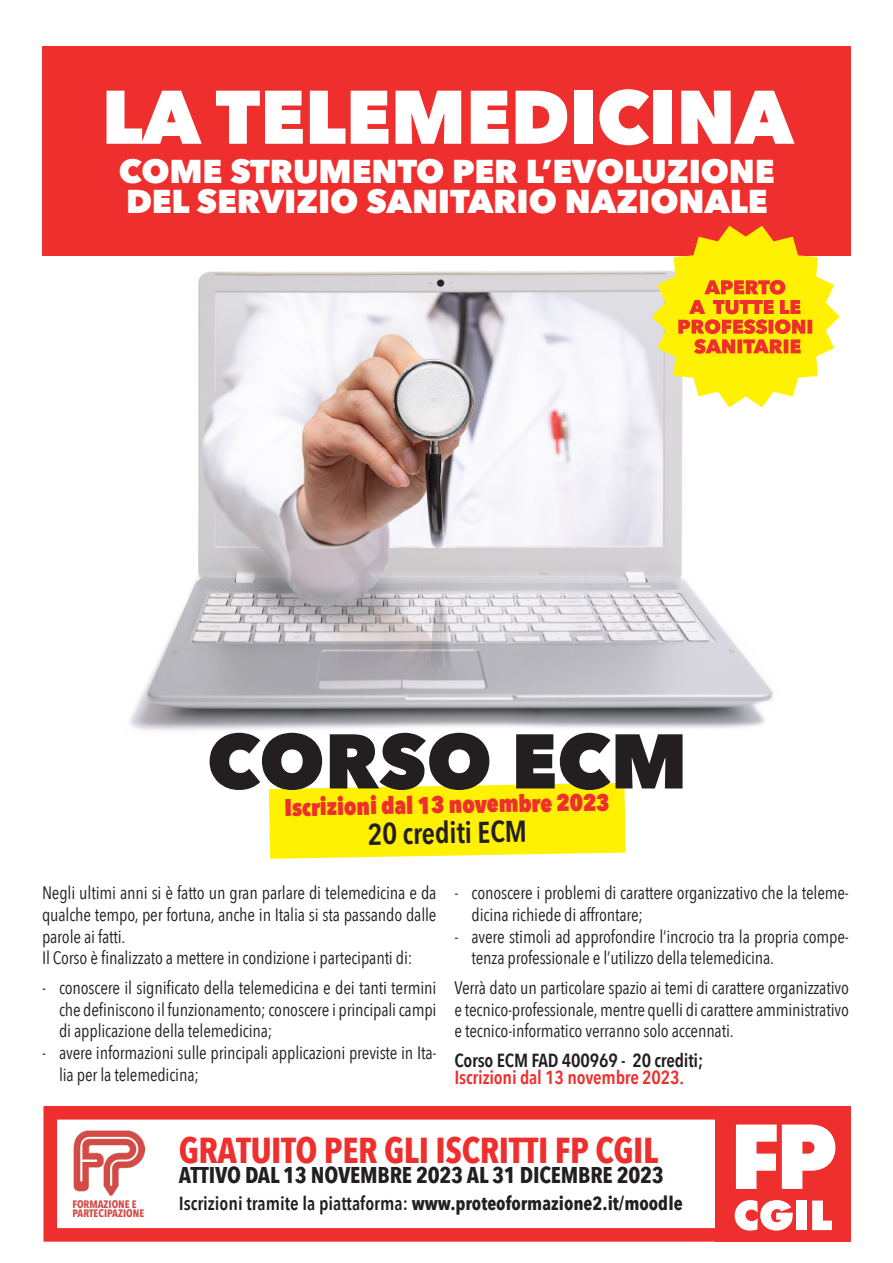
<style>
.page{position:relative;width:893px;height:1263px;background:#fff}
.page>*{position:absolute;margin:0;border:0;box-sizing:border-box;transform-origin:0 0}
.t1{font:800 76.5px "Avenir Next";color:#231f20}
.t2{font:800 75px "Avenir Next";letter-spacing:-.005em;color:#fff}
.t3{font:700 36px "Avenir Next Condensed";letter-spacing:-.01em;color:#ee2f2d}
.t4{font:800 33px "Avenir Next";letter-spacing:-.005em;color:#fff}
.t5{font:600 30px "Avenir Next Condensed";color:#231f20}
.t6{font:800 24px "Avenir Next Condensed";color:#ee2f2d}
.t7{font:700 22.8px "Avenir Next Condensed";letter-spacing:-.01em;color:#231f20}
.t8{font:600 18.9px "Avenir Next Condensed";color:#231f20}
.t9{font:600 18.9px "Avenir Next Condensed";letter-spacing:-.01em;color:#ee2f2d}
.t10{font:18px/21.6px "Avenir Next Condensed";letter-spacing:-.01em;color:#231f20;text-align:justify}
.t11{font:700 10.8px/9.4px "Avenir Next Condensed";color:#d34b47}
.s1{font-weight:700}
</style>
<div class="page">
<img style="left:130px;top:270px;width:643px;height:461px">
<svg style="left:269px;top:783px;width:357px;height:76px;background:#fff216"></svg>
<div style="left:43px;top:1106px;width:686px;height:136px;background:#fff;border:14px solid #ee2f2d"></div>
<div style="left:715px;top:1106px;width:136px;height:136px;background:#ee2f2d"></div>
<svg style="left:735px;top:1200px;width:58px;height:30px"></svg>
<div style="left:796px;top:1200px;width:11px;height:30px;background:#fff"></div>
<svg style="left:812px;top:1200px;width:20px;height:30px"></svg>
<svg style="left:736px;top:1124px;width:99px;height:65px"></svg>
<div style="left:43px;top:46px;width:808px;height:209px;background:#ee2f2d"></div>
<svg style="left:652px;top:226px;width:188px;height:181px"></svg>
<img style="left:73px;top:1130px;width:71px;height:66px">
<p class="t2" style="left:102px;top:71px;width:693px">LA TELEMEDICINA</p>
<p class="t4" style="left:119px;top:151px;width:657px">COME STRUMENTO PER L’EVOLUZIONE</p>
<p class="t4" style="left:126px;top:181px;width:643px">DEL SERVIZIO SANITARIO NAZIONALE</p>
<p class="t1" style="left:207px;top:714px;width:482px">CORSO ECM</p>
<p class="t6" style="left:284px;top:792px;width:327px;rotate:-1deg">Iscrizioni dal 13 novembre 2023</p>
<p class="t5" style="left:367px;top:808px;width:161px;rotate:-1deg">20 crediti ECM</p>
<p class="t10" style="left:42px;top:881px;width:396px">Negli ultimi anni si è fatto un gran parlare di telemedicina e da qualche tempo, per fortuna, anche in Italia si sta passando dalle parole ai fatti.</p>
<p class="t10" style="left:42px;top:946px;width:372px">Il Corso è finalizzato a mettere in condizione i partecipanti di:</p>
<p class="t10" style="left:59px;top:976px;width:379px;text-indent:-17px">- conoscere il significato della telemedicina e dei tanti termini che definiscono il funzionamento; conoscere i principali campi di applicazione della telemedicina;</p>
<p class="t10" style="left:59px;top:1041px;width:379px;text-indent:-17px">- avere informazioni sulle principali applicazioni previste in Ita&shy;lia per la telemedicina;</p>
<p class="t10" style="left:471px;top:881px;width:379px;text-indent:-17px">- conoscere i problemi di carattere organizzativo che la teleme&shy;dicina richiede di affrontare;</p>
<p class="t10" style="left:471px;top:924px;width:379px;text-indent:-17px">- avere stimoli ad approfondire l’incrocio tra la propria compe&shy;tenza professionale e l’utilizzo della telemedicina.</p>
<p class="t10" style="left:454px;top:976px;width:396px">Verrà dato un particolare spazio ai temi di carattere organizzativo e tecnico-professionale, mentre quelli di carattere amministrativo e tecnico-informatico verranno solo accennati.</p>
<p class="t8" style="left:454px;top:1044px;width:250px">Corso ECM FAD 400969 - 20 crediti;</p>
<p class="t9" style="left:454px;top:1061px;width:231px">Iscrizioni dal 13 novembre 2023.</p>
<p class="t11" style="left:72px;top:1199px;width:73px">FORMAZIONE E<br>PARTECIPAZIONE</p>
<p class="t3" style="left:179px;top:1128px;width:481px">GRATUITO PER GLI ISCRITTI FP CGIL</p>
<p class="t7" style="left:179px;top:1161px;width:487px">ATTIVO DAL 13 NOVEMBRE 2023 AL 31 DICEMBRE 2023</p>
<p class="t8" style="left:179px;top:1186px;width:505px">Iscrizioni tramite la piattaforma: <span class="s1">www.proteoformazione2.it/moodle</span></p>
</div>
